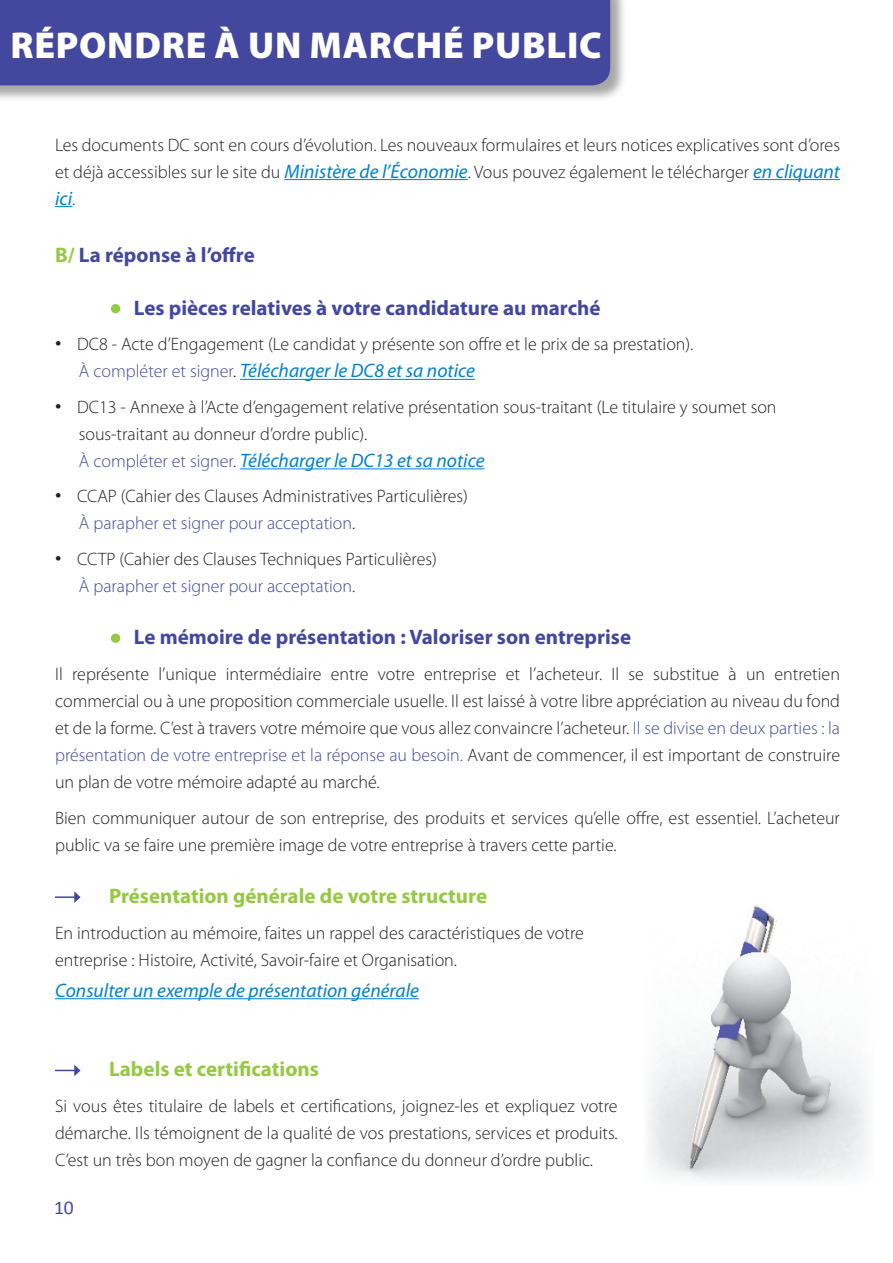
<style>
.page{position:relative;width:893px;height:1263px;background:#fff}
.page>*{position:absolute;margin:0;border:0;box-sizing:border-box;transform-origin:0 0}
.t1{font:900 37.5px "Myriad Pro";letter-spacing:.02em;color:#fff}
.t2{font:700 21px "Myriad Pro";color:#43489e}
.t3{font:700 21px "Myriad Pro";color:#96c942}
.t4{font:italic 19.5px "Myriad Pro";color:#0082c9}
.t5{font:19.5px "Calibri";color:#43489e}
.t6{font:300 18px/27px "Myriad Pro";color:#231f20}
.s1{font-weight:400;font-style:italic;font-size:19.5px;color:#0082c9}
.s2{font-weight:300;font-style:normal;font-size:18px;color:#231f20}
.s3{color:#96c942}
.s4{font-weight:300;font-size:52.5px;color:#96c942}
.s5{font-size:25.5px}
.s6{font-weight:300;font-style:normal;font-size:18px;color:#43489e}
.s7{font-weight:300;font-style:normal;font-size:18px;color:#000}
.s8{color:#43489e}
</style>
<div class="page">
<hr style="left:284px;top:179px;width:184px;height:1px;background:#0082c9">
<hr style="left:753px;top:179px;width:87px;height:1px;background:#0082c9">
<svg style="left:55px;top:206px;width:17px;height:1px"></svg>
<hr style="left:240px;top:379px;width:235px;height:1px;background:#0082c9">
<hr style="left:240px;top:468px;width:245px;height:1px;background:#0082c9">
<hr style="left:55px;top:998px;width:364px;height:1px;background:#0082c9">
<hr style="left:55px;top:896px;width:20px;height:2px;background:#43489e">
<svg style="left:74px;top:891px;width:7px;height:12px"></svg>
<svg style="left:55px;top:1064px;width:26px;height:12px"></svg>
<div style="left:0;top:0;width:628px;height:103px;background:#231f20;opacity:.4"></div>
<div style="left:0;top:0;width:610px;height:85px;background:#43489e"></div>
<img style="left:649px;top:904px;width:219px;height:276px">
<h1 class="t1" style="left:11px;top:21px;width:326px">RÉPONDRE À UN MARCH</h1>
<h1 class="t1" style="left:443px;top:21px;width:141px">É PUBLIC</h1>
<p class="t6" style="left:55px;top:131px;width:786px">Les documents DC sont en cours d’évolution. Les nouveaux formulaires et leurs notices explicatives sont d’ores et déjà accessibles sur le site du <span class="s1">Ministère de l’économie</span>. Vous pouvez également le télécharger <span class="s1">en cliquant</span></p>
<p class="t4" style="left:55px;top:186px;width:22px">ici<span class="s2">.</span></p>
<p class="t2" style="left:55px;top:242px;width:201px"><span class="s3">B/</span> La réponse à l’offre</p>
<p class="t2" style="left:109px;top:294px;width:493px"><span class="s4">•</span> Les pièces relatives à votre candidature au marché</p>
<p class="t6" style="left:55px;top:331px;width:640px"><span class="s5">•</span> DC8 - Acte d’Engagement (Le candidat y présente son offre et le prix de sa prestation).</p>
<p class="t4" style="left:79px;top:359px;width:398px"><span class="s6">à compléter et signer</span><span class="s7">.</span> Télécharger le DC8 et sa notice</p>
<p class="t6" style="left:79px;top:393px;width:699px;text-indent:-24px"><span class="s5">•</span> DC13 - Annexe à l’Acte d’engagement relative présentation sous-traitant (Le titulaire y soumet son sous-traitant au donneur d’ordre public).</p>
<p class="t4" style="left:79px;top:448px;width:407px"><span class="s6">à compléter et signer</span><span class="s2">.</span> Télécharger le DC13 et sa notice</p>
<p class="t6" style="left:79px;top:483px;width:391px;text-indent:-24px"><span class="s5">•</span> CCAP (Cahier des Clauses Administratives Particulières) <span class="s8">à parapher et signer pour acceptation</span>.</p>
<p class="t6" style="left:79px;top:545px;width:359px;text-indent:-24px"><span class="s5">•</span> CCTP (Cahier des Clauses Techniques Particulières) <span class="s8">à parapher et signer pour acceptation</span>.</p>
<p class="t2" style="left:109px;top:624px;width:524px"><span class="s4">•</span> Le mémoire de présentation : Valoriser son entreprise</p>
<p class="t6" style="left:55px;top:660px;width:786px;text-align:justify">Il représente l’unique intermédiaire entre votre entreprise et l’acheteur. Il se substitue à un entretien commercial ou à une proposition commerciale usuelle. Il est laissé à votre libre appréciation au niveau du fond et de la forme. C’est à travers votre mémoire que vous allez convaincre l’acheteur. <span class="s8">Il se divise en deux parties : la présentation de votre entreprise et la réponse au besoin.</span> Avant de commencer, il est important de construire un plan de votre mémoire adapté au marché.</p>
<p class="t6" style="left:55px;top:804px;width:786px">Bien communiquer autour de son entreprise, des produits et services qu’elle offre, est essentiel. L’acheteur public va se faire une première image de votre entreprise à travers cette partie.</p>
<p class="t3" style="left:81px;top:882px;width:408px">Présentation générale de votre structure</p>
<p class="t6" style="left:55px;top:919px;width:530px">En introduction au mémoire, faites un rappel des caractéristiques de votre entreprise : Histoire, Activité, Savoir-faire et Organisation.</p>
<p class="t4" style="left:55px;top:978px;width:365px">Consulter un exemple de présentation générale</p>
<p class="t3" style="left:109px;top:1055px;width:211px">Labels et certifications</p>
<p class="t6" style="left:55px;top:1092px;width:564px;text-align:justify">Si vous êtes titulaire de labels et certifications, joignez-les et expliquez votre démarche. Ils témoignent de la qualité de vos prestations, services et produits.<br>C’est un très bon moyen de gagner la confiance du donneur d’ordre public.</p>
<p class="t5" style="left:54px;top:1195px;width:21px">10</p>
</div>
